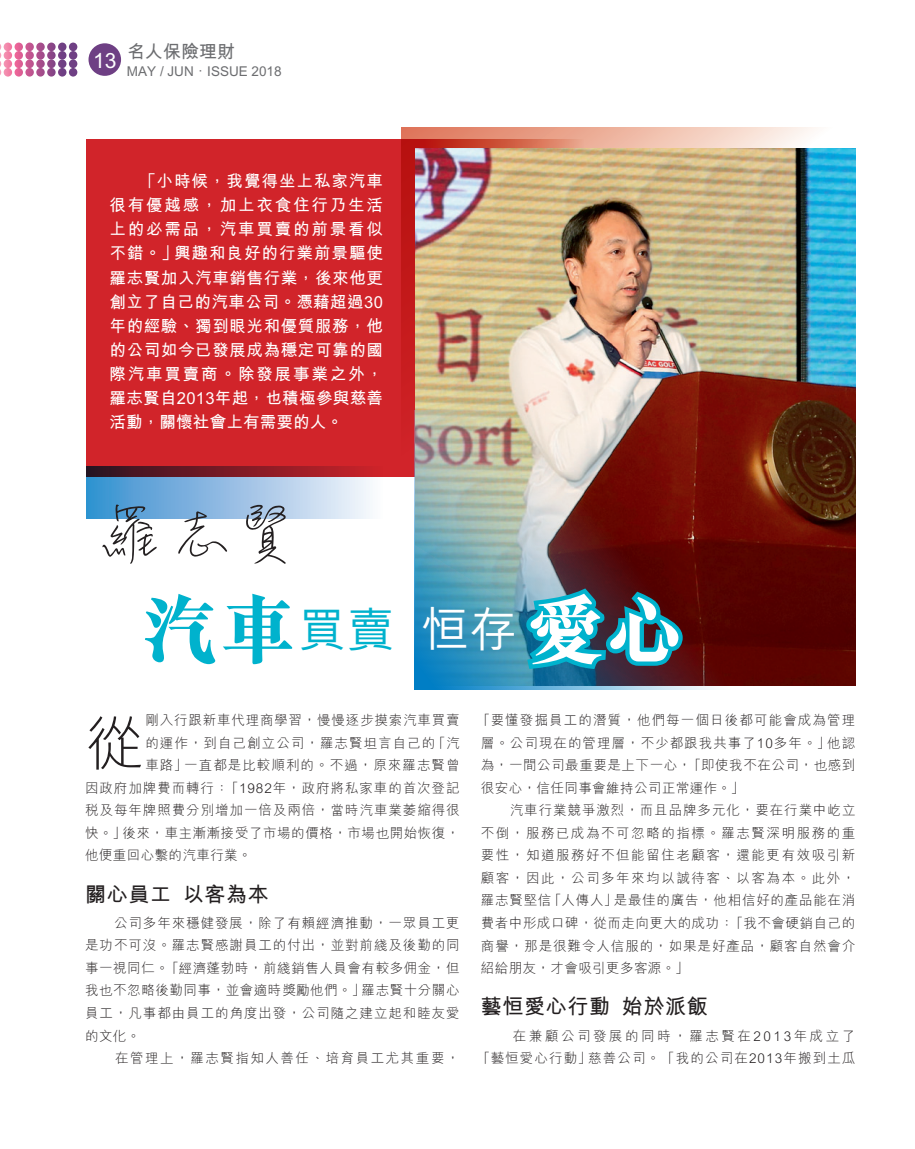
<style>
.page{position:relative;width:915px;height:1149px;background:#fff}
.page>*{position:absolute;margin:0;border:0;box-sizing:border-box;transform-origin:0 0}
.t1{font:76.2px "M Sung Xbold HKSCS";color:#00b2cd}
.t2{font:58.5px "M Hei Light HKSCS";color:#231f20}
.t3{font:21px "M Hei Bold HKSCS";letter-spacing:.03em;color:#231f20}
.t4{font:21px "M Hei Bold HKSCS";color:#fff}
.t5{font:18px "M Hei Bold HKSCS";color:#6c6d70}
.t6{font:16.5px/24px "M Hei Bold HKSCS";letter-spacing:.02em;color:#fff;text-align:justify}
.t7{font:13.5px/22.5px "M Hei Light HKSCS";letter-spacing:.07em;color:#231f20;text-align:justify}
.t8{font:13.5px "M Hei Light HKSCS";letter-spacing:.04em;color:#231f20}
.t9{font:13.5px "M Hei Light HKSCS";letter-spacing:.115em;color:#231f20}
.t10{font:13.5px "M Hei Bold HKSCS";color:#6c6d70}
.t11{font:13.5px "M Hei Light HKSCS";letter-spacing:.03em;color:#231f20}
.s1{font-family:"M Hei Medium HKSCS";font-size:47.25px}
.s2{font-family:"M Hei Medium HKSCS";font-size:47.25px;color:#fff}
.s3{color:#fff}
</style>
<div class="page">
<div style="left:86px;top:139px;width:555px;height:337px;background:#d1242a"></div>
<svg style="left:401px;top:128px;width:454px;height:562px"></svg>
<img style="left:415px;top:149px;width:440px;height:536px">
<svg style="left:86px;top:466px;width:328px;height:52px"></svg>
<img style="left:414px;top:410px;width:333px;height:279px">
<svg style="left:522px;top:583px;width:167px;height:90px;background:#267387"></svg>
<svg style="left:102px;top:504px;width:184px;height:60px"></svg>
<svg style="left:0;top:43px;width:77px;height:34px"></svg>
<div style="left:88px;top:43px;width:33px;height:33px;background:#6e3f84;border-radius:50%"></div>
<h3 class="t4" style="left:93px;top:45px;width:25px">13</h3>
<h3 class="t5" style="left:127px;top:38px;width:109px">名人保險理財</h3>
<p class="t10" style="left:127px;top:61px;width:156px">MAY / JUN．ISSUE 2018</p>
<p class="t6" style="left:109px;top:168px;width:275px;text-indent:30px">「小時候，我覺得坐上私家汽車很有優越感，加上衣食住行乃生活上的必需品，汽車買賣的前景看似不錯。」興趣和良好的行業前景驅使羅志賢加入汽車銷售行業，後來他更創立了自己的汽車公司。憑藉超過30年的經驗、獨到眼光和優質服務，他的公司如今已發展成為穩定可靠的國際汽車買賣商。除發展事業之外，羅志賢自2013年起，也積極參與慈善活動，關懷社會上有需要的人。</p>
<h1 class="t1" style="left:142px;top:577px;width:542px">汽車<span class="s1">買賣</span><span class="s2">恒存</span><span class="s3">愛心</span></h1>
<h2 class="t2" style="left:85px;top:702px;width:60px">從</h2>
<p class="t7" style="left:145px;top:708px;width:316px">剛入行跟新車代理商學習，慢慢逐步摸索汽車買賣</p>
<p class="t7" style="left:145px;top:730px;width:315px">的運作，到自己創立公司，羅志賢坦言自己的「汽</p>
<p class="t7" style="left:145px;top:753px;width:315px">車路」一直都是比較順利的。不過，原來羅志賢曾</p>
<p class="t7" style="left:85px;top:775px;width:376px">因政府加牌費而轉行：「1982年，政府將私家車的首次登記</p>
<p class="t7" style="left:85px;top:798px;width:376px">稅及每年牌照費分別增加一倍及兩倍，當時汽車業萎縮得很</p>
<p class="t8" style="left:85px;top:823px;width:376px">快。」後來，車主漸漸接受了市場的價格，市場也開始恢復，</p>
<p class="t11" style="left:85px;top:845px;width:168px">他便重回心繫的汽車行業。</p>
<h3 class="t3" style="left:85px;top:878px;width:185px">關心員工 以客為本</h3>
<p class="t7" style="left:85px;top:910px;width:376px">　　公司多年來穩健發展，除了有賴經濟推動，一眾員工更是功不可沒。羅志賢感謝員工的付出，並對前綫及後勤的同事一視同仁。「經濟蓬勃時，前綫銷售人員會有較多佣金，但我也不忽略後勤同事，並會適時獎勵他們。」羅志賢十分關心員工，凡事都由員工的角度出發，公司隨之建立起和睦友愛的文化。</p>
<p class="t9" style="left:115px;top:1048px;width:346px">在管理上，羅志賢指知人善任、培育員工尤其重要，</p>
<p class="t7" style="left:480px;top:708px;width:376px;text-align:left;text-indent:-4px">「要懂發掘員工的潛質，他們每一個日後都可能會成為管理層。公司現在的管理層，不少都跟我共事了10多年。」他認為，一間公司最重要是上下一心，「即使我不在公司，也感到很安心，信任同事會維持公司正常運作。」<br>　　汽車行業競爭激烈，而且品牌多元化，要在行業中屹立不倒，服務已成為不可忽略的指標。羅志賢深明服務的重要性，知道服務好不但能留住老顧客，還能更有效吸引新顧客，因此，公司多年來均以誠待客、以客為本。此外，羅志賢堅信「人傳人」是最佳的廣告，他相信好的產品能在消費者中形成口碑，從而走向更大的成功：「我不會硬銷自己的商譽，那是很難令人信服的，如果是好產品，顧客自然會介紹給朋友，才會吸引更多客源。」</p>
<h3 class="t3" style="left:480px;top:990px;width:228px">藝恒愛心行動 始於派飯</h3>
<p class="t7" style="left:476px;top:1023px;width:380px;text-align:center">　　在兼顧公司發展的同時，羅志賢在2013年成立了「藝恒愛心行動」慈善公司。「我的公司在2013年搬到土瓜</p>
</div>
